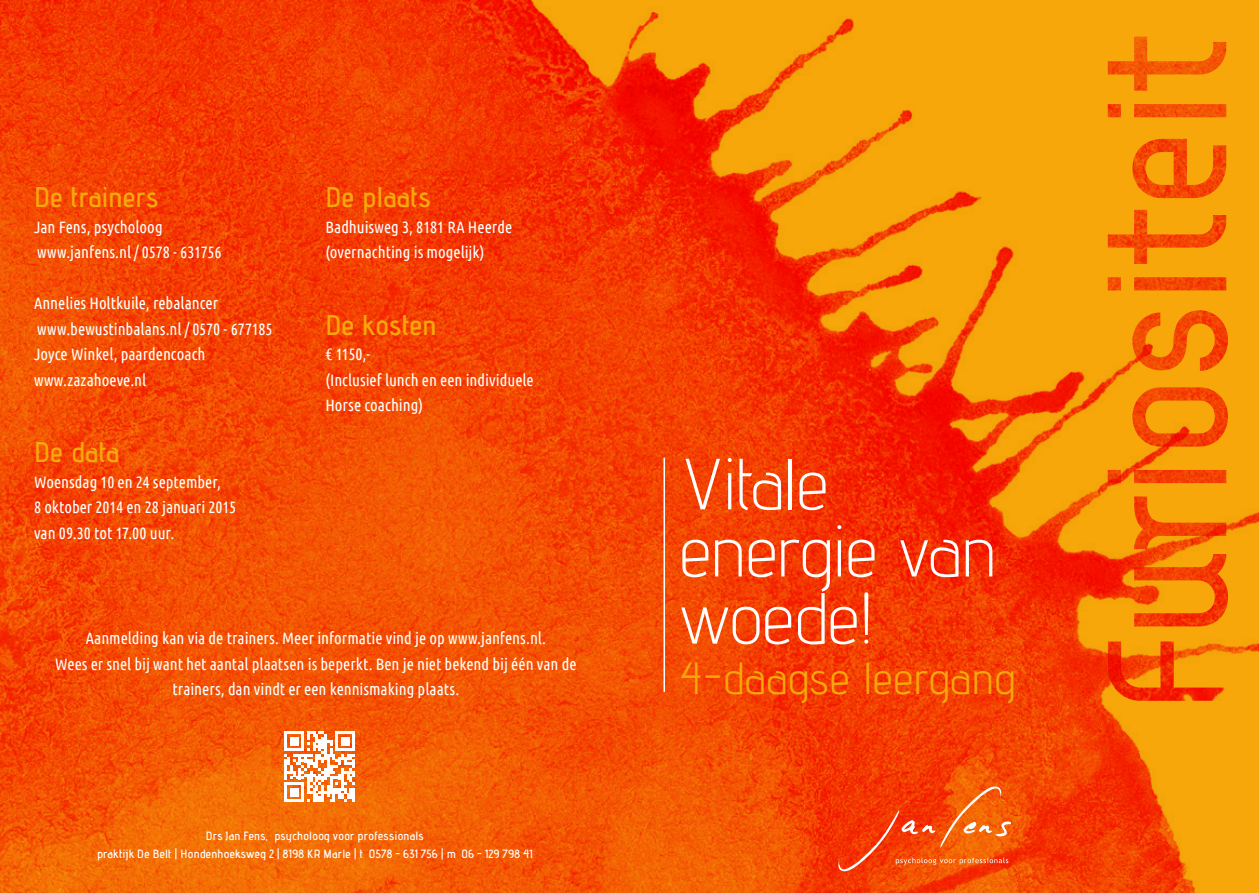
<style>
.page{position:relative;width:1259px;height:893px;background:#fff}
.page>*{position:absolute;margin:0;border:0;box-sizing:border-box;transform-origin:0 0}
.t1{font:300 72.3px/67.1px "Advent Pro";letter-spacing:-.01em;color:#fff}
.t2{font:45px "Advent Pro";letter-spacing:.02em;color:#f7a70a}
.t3{font:600 28.5px "Advent Pro";letter-spacing:.005em;color:#f7a70a}
.t4{font:16.5px/25.5px "Ubuntu Condensed";color:#fff}
.t5{font:600 12px/18px "Advent Pro";letter-spacing:.02em;color:#fff;text-align:center}
</style>
<div class="page">
<img style="left:0;top:0;width:1259px;height:893px">
<img style="left:1107px;top:37px;width:121px;height:664px">
<svg style="left:838px;top:786px;width:173px;height:85px"></svg>
<hr style="left:663px;top:458px;width:2px;height:234px;background:#fff">
<svg style="left:284px;top:731px;width:71px;height:71px"></svg>
<h3 class="t3" style="left:34px;top:181px;width:126px">De trainers</h3>
<p class="t4" style="left:34px;top:214px;width:189px">Jan Fens, psycholoog www.janfens.nl / 0578 - 631756</p>
<p class="t4" style="left:34px;top:290px;width:240px">Annelies Holtkuile, rebalancer www.bewustinbalans.nl / 0570 - 677185<br>Joyce Winkel, paardencoach www.zazahoeve.nl</p>
<h3 class="t3" style="left:34px;top:436px;width:87px">De data</h3>
<p class="t4" style="left:34px;top:469px;width:204px">Woensdag 10 en 24 september,<br>8 oktober 2014 en 28 januari 2015 van 09.30 tot 17.00 uur.</p>
<h3 class="t3" style="left:325px;top:181px;width:107px">De plaats</h3>
<p class="t4" style="left:325px;top:214px;width:188px">Badhuisweg 3, 8181 RA Heerde (overnachting is mogelijk)</p>
<h3 class="t3" style="left:325px;top:309px;width:113px">De kosten</h3>
<p class="t4" style="left:325px;top:341px;width:210px">€ 1150,-<br>(Inclusief lunch en een individuele<br>Horse coaching)</p>
<p class="t4" style="left:55px;top:625px;width:523px;text-align:center">Aanmelding kan via de trainers. Meer informatie vind je op www.janfens.nl.<br>Wees er snel bij want het aantal plaatsen is beperkt. Ben je niet bekend bij één van de trainers, dan vindt er een kennismaking plaats.</p>
<p class="t5" style="left:97px;top:827px;width:437px">Drs Jan Fens, psycholoog voor professionals<br>praktijk De Belt | Hondenhoeksweg 2 | 8198 KR Marle | t 0578 - 631 756 | m 06 - 129 798 41</p>
<h1 class="t1" style="left:680px;top:450px;width:319px">Vitale energie van woede!</h1>
<h2 class="t2" style="left:680px;top:652px;width:337px">4-daagse leergang</h2>
</div>
